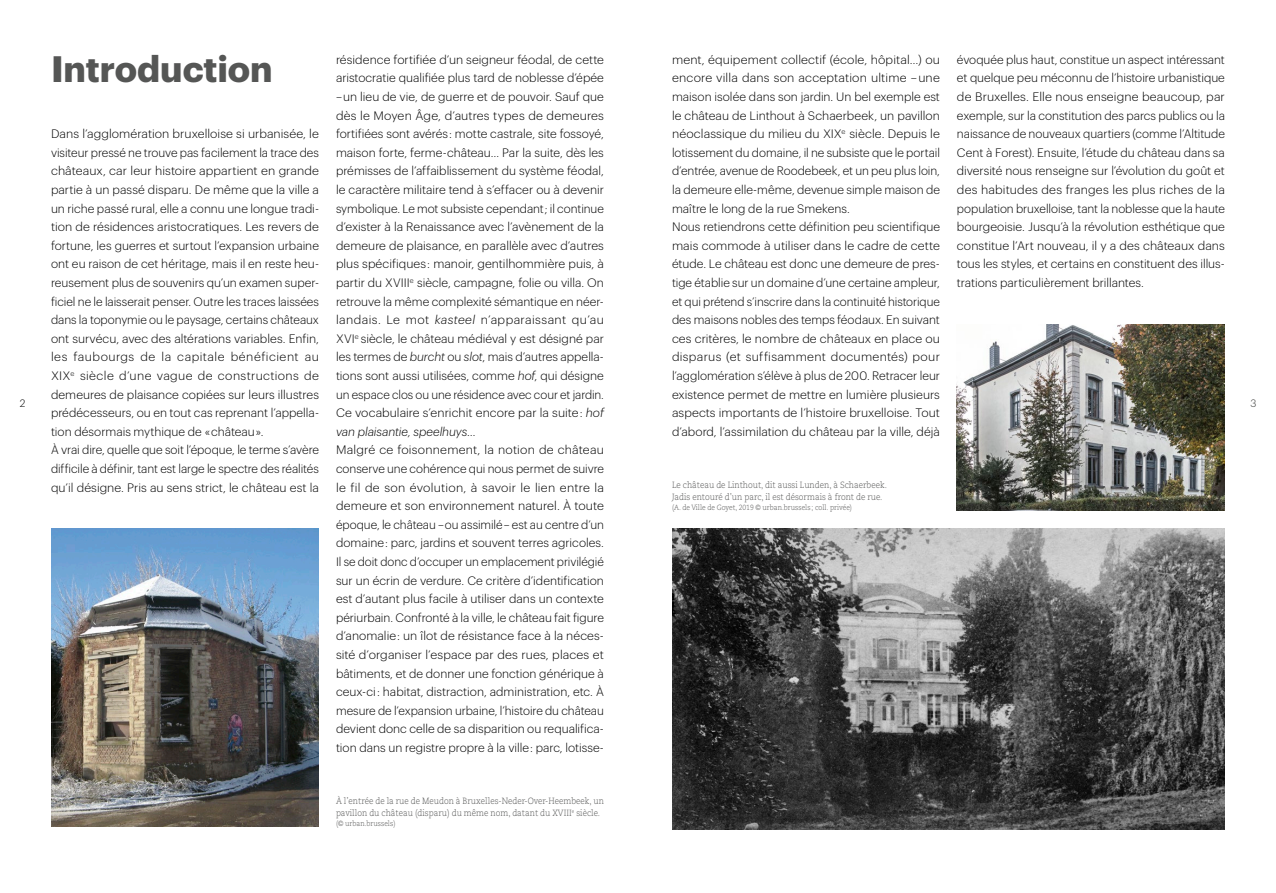
<style>
.page{position:relative;width:1276px;height:893px;background:#fff}
.page>*{position:absolute;margin:0;border:0;box-sizing:border-box;transform-origin:0 0}
.t1{font:700 36px "Graphik";letter-spacing:-.005em;color:#555655}
.t2{font:300 12px/18.6px "Graphik";color:#000}
.t3{font:300 10.5px "Graphik";color:#000}
.t4{font:300 10.5px "Graphik";color:#373836}
.t5{font:300 9px/12px "Caecilia LT Std";color:#555655;scale:.9 1}
.t6{font:300 7.5px "Caecilia LT Std";color:#555655;scale:.9 1}
.s1{font-style:italic}
</style>
<div class="page">
<img style="left:51px;top:529px;width:268px;height:297px">
<img style="left:672px;top:529px;width:553px;height:300px">
<img style="left:957px;top:324px;width:267px;height:186px">
<p class="t2" style="left:336px;top:49px;width:269px">résidence fortifiée d’un seigneur féodal, de cette aristocratie qualifiée plus tard de noblesse d’épée</p>
<p class="t2" style="left:336px;top:86px;width:269px">– un lieu de vie, de guerre et de pouvoir. Sauf que dès le Moyen Âge, d’autres types de demeures fortifiées sont avérés : motte castrale, site fossoyé, maison forte, ferme-château… Par la suite, dès les prémisses de l’affaiblissement du système féodal, le caractère militaire tend à s’effacer ou à devenir symbolique. Le mot subsiste cependant ; il continue d’exister à la Renaissance avec l’avènement de la demeure de plaisance, en parallèle avec d’autres plus spécifiques : manoir, gentilhommière puis, à partir du XVIII<sup>e</sup> siècle, campagne, folie ou villa. On retrouve la même complexité sémantique en néer&shy;landais. Le mot <span class="s1">kasteel</span> n’apparaissant qu’au XVI<sup>e</sup> siècle, le château médiéval y est désigné par les termes de <span class="s1">burcht</span> ou <span class="s1">slot</span>, mais d’autres appella&shy;tions sont aussi utilisées, comme <span class="s1">hof</span>, qui désigne un espace clos ou une résidence avec cour et jardin.<br>Ce vocabulaire s’enrichit encore par la suite : <span class="s1">hof van plaisantie, speelhuys</span>…<br>Malgré ce foisonnement, la notion de château conserve une cohérence qui nous permet de suivre le fil de son évolution, à savoir le lien entre la demeure et son environnement naturel. À toute époque, le château – ou assimilé – est au centre d’un domaine : parc, jardins et souvent terres agricoles.<br>Il se doit donc d’occuper un emplacement privilégié sur un écrin de verdure. Ce critère d’identification est d’autant plus facile à utiliser dans un contexte périurbain. Confronté à la ville, le château fait figure d’anomalie : un îlot de résistance face à la néces&shy;sité d’organiser l’espace par des rues, places et bâtiments, et de donner une fonction générique à ceux-ci : habitat, distraction, administration, etc. À mesure de l’expansion urbaine, l’histoire du château devient donc celle de sa disparition ou requalifica&shy;tion dans un registre propre à la ville : parc, lotisse-</p>
<p class="t2" style="left:672px;top:49px;width:269px">ment, équipement collectif (école, hôpital…) ou encore villa dans son acceptation ultime – une maison isolée dans son jardin. Un bel exemple est le château de Linthout à Schaerbeek, un pavillon néoclassique du milieu du XIX<sup>e</sup> siècle. Depuis le lotissement du domaine, il ne subsiste que le portail d’entrée, avenue de Roodebeek, et un peu plus loin, la demeure elle-même, devenue simple maison de maître le long de la rue Smekens.<br>Nous retiendrons cette définition peu scientifique mais commode à utiliser dans le cadre de cette étude. Le château est donc une demeure de pres&shy;tige établie sur un domaine d’une certaine ampleur, et qui prétend s’inscrire dans la continuité historique des maisons nobles des temps féodaux. En suivant ces critères, le nombre de châteaux en place ou disparus (et suffisamment documentés) pour l’agglomération s’élève à plus de 200. Retracer leur existence permet de mettre en lumière plusieurs aspects importants de l’histoire bruxelloise. Tout d’abord, l’assimilation du château par la ville, déjà</p>
<p class="t2" style="left:957px;top:49px;width:269px;text-align:justify">évoquée plus haut, constitue un aspect intéressant et quelque peu méconnu de l’histoire urbanistique de Bruxelles. Elle nous enseigne beaucoup, par exemple, sur la constitution des parcs publics ou la naissance de nouveaux quartiers (comme l’Altitude Cent à Forest). Ensuite, l’étude du château dans sa diversité nous renseigne sur l’évolution du goût et des habitudes des franges les plus riches de la population bruxelloise, tant la noblesse que la haute bourgeoisie. Jusqu’à la révolution esthétique que constitue l’Art nouveau, il y a des châteaux dans tous les styles, et certains en constituent des illus&shy;trations particulièrement brillantes.</p>
<h1 class="t1" style="left:51px;top:41px;width:223px">Introduction</h1>
<p class="t2" style="left:51px;top:124px;width:269px">Dans l’agglomération bruxelloise si urbanisée, le visiteur pressé ne trouve pas facilement la trace des châteaux, car leur histoire appartient en grande partie à un passé disparu. De même que la ville a un riche passé rural, elle a connu une longue tradi&shy;tion de résidences aristocratiques. Les revers de fortune, les guerres et surtout l’expansion urbaine ont eu raison de cet héritage, mais il en reste heu&shy;reusement plus de souvenirs qu’un examen super&shy;ficiel ne le laisserait penser. Outre les traces laissées dans la toponymie ou le paysage, certains châteaux ont survécu, avec des altérations variables. Enfin, les faubourgs de la capitale bénéficient au XIX<sup>e</sup> siècle d’une vague de constructions de demeures de plaisance copiées sur leurs illustres prédécesseurs, ou en tout cas reprenant l’appella&shy;tion désormais mythique de « château ».<br>À vrai dire, quelle que soit l’époque, le terme s’avère difficile à définir, tant est large le spectre des réalités qu’il désigne. Pris au sens strict, le château est la</p>
<p class="t3" style="left:20px;top:396px;width:7px">2</p>
<p class="t4" style="left:1250px;top:396px;width:7px">3</p>
<p class="t5" style="left:672px;top:479px;width:240px">Le château de Linthout, dit aussi Lunden, à Schaerbeek.<br>Jadis entouré d’un parc, il est désormais à front de rue.</p>
<p class="t6" style="left:672px;top:503px;width:202px">(A. de Ville de Goyet, 2019 © urban.brussels ; coll. privée)</p>
<p class="t5" style="left:336px;top:795px;width:299px">À l’entrée de la rue de Meudon à Bruxelles-Neder-Over-Heembeek, un pavillon du château (disparu) du même nom, datant du XVIII<sup>e</sup> siècle.</p>
<p class="t6" style="left:336px;top:820px;width:68px">(© urban.brussels)</p>
</div>
